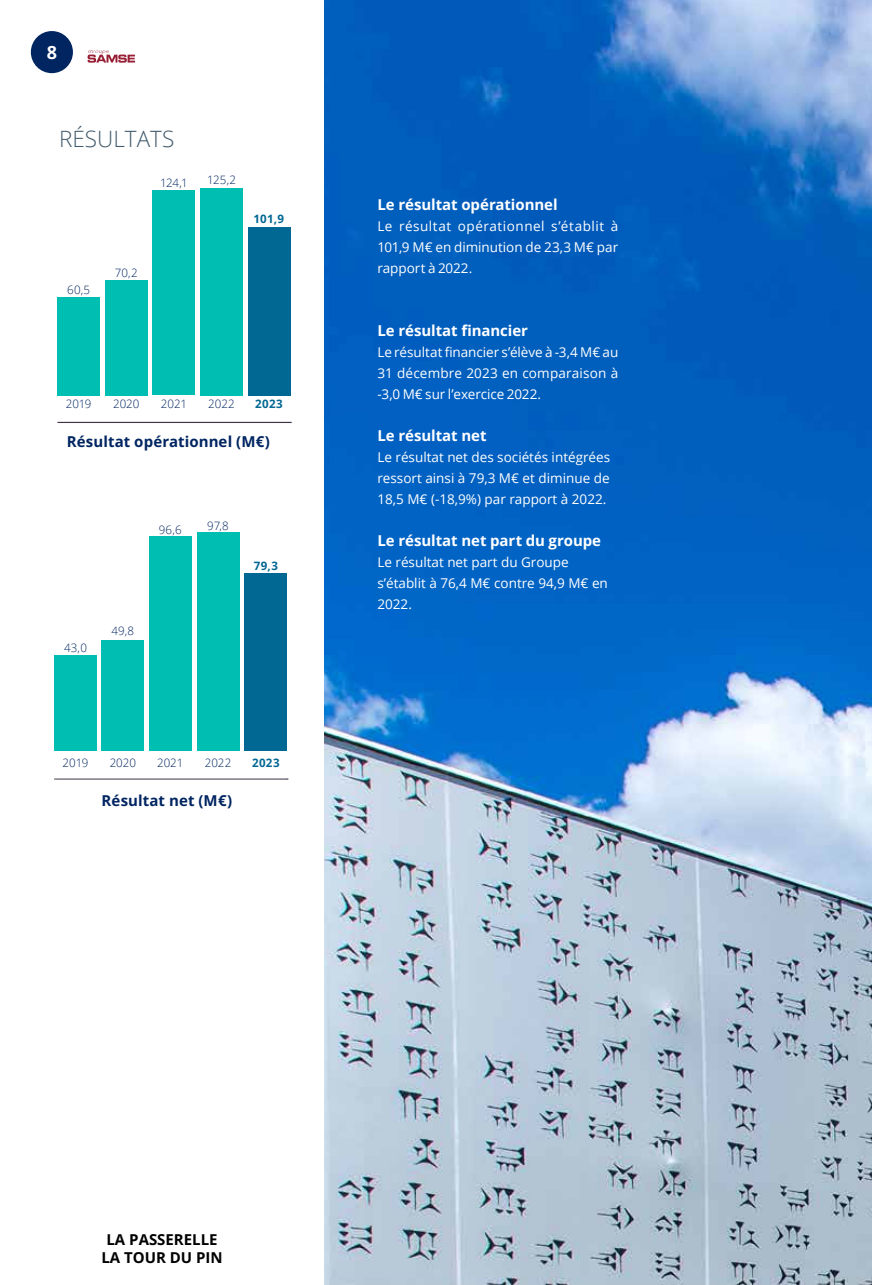
<style>
.page{position:relative;width:872px;height:1285px;background:#fff}
.page>*{position:absolute;margin:0;border:0;box-sizing:border-box;transform-origin:0 0}
.t1{font:300 22.5px "Open Sans";color:#425a6b}
.t2{font:700 18px "Open Sans";color:#fff}
.t3{font:700 15px "Open Sans";letter-spacing:-.005em;color:#fff}
.t4{font:700 15px "Open Sans";letter-spacing:.005em;color:#002561}
.t5{font:700 15px/18px "Open Sans";color:#000;text-align:center}
.t6{font:13.5px/21px "Open Sans";color:#fff;text-align:justify}
.t7{font:300 11.55px "Open Sans";color:#002561}
.t8{font:700 11.55px "Open Sans";letter-spacing:.035em;color:#016793}
</style>
<div class="page">
<img style="left:324px;top:0;width:548px;height:1284px">
<div style="left:57px;top:297px;width:43px;height:98px;background:#00beb2"></div>
<div style="left:152px;top:190px;width:43px;height:205px;background:#00beb2"></div>
<div style="left:200px;top:188px;width:43px;height:207px;background:#00beb2"></div>
<div style="left:247px;top:227px;width:43px;height:168px;background:#016793"></div>
<div style="left:54px;top:655px;width:43px;height:95px;background:#00beb2"></div>
<div style="left:101px;top:639px;width:43px;height:111px;background:#00beb2"></div>
<div style="left:149px;top:536px;width:43px;height:214px;background:#00beb2"></div>
<div style="left:196px;top:532px;width:43px;height:218px;background:#00beb2"></div>
<div style="left:244px;top:573px;width:43px;height:177px;background:#016793"></div>
<div style="left:105px;top:280px;width:43px;height:115px;background:#00beb2"></div>
<hr style="left:52px;top:776px;width:237px;height:4px;background:#000;opacity:.75">
<hr style="left:55px;top:420px;width:237px;height:3px;background:#000;opacity:.75">
<div style="left:31px;top:31px;width:42px;height:42px;background:#002561;border-radius:50%"></div>
<svg style="left:88px;top:50px;width:47px;height:13px"></svg>
<h2 class="t2" style="left:47px;top:40px;width:12px">8</h2>
<h1 class="t1" style="left:59px;top:123px;width:117px">RÉSULTATS</h1>
<p class="t7" style="left:160px;top:175px;width:29px">124,1</p>
<p class="t7" style="left:67px;top:281px;width:24px">60,5</p>
<p class="t7" style="left:115px;top:265px;width:24px">70,2</p>
<p class="t7" style="left:207px;top:172px;width:30px">125,2</p>
<p class="t8" style="left:254px;top:211px;width:32px">101,9</p>
<p class="t7" style="left:66px;top:396px;width:27px">2019</p>
<p class="t7" style="left:113px;top:396px;width:28px">2020</p>
<p class="t7" style="left:161px;top:396px;width:28px">2021</p>
<p class="t7" style="left:208px;top:396px;width:28px">2022</p>
<p class="t8" style="left:255px;top:395px;width:29px">2023</p>
<p class="t4" style="left:67px;top:430px;width:205px">Résultat opérationnel (M€)</p>
<p class="t7" style="left:159px;top:521px;width:25px">96,6</p>
<p class="t7" style="left:64px;top:639px;width:24px">43,0</p>
<p class="t7" style="left:111px;top:623px;width:24px">49,8</p>
<p class="t7" style="left:207px;top:517px;width:23px">97,8</p>
<p class="t8" style="left:254px;top:557px;width:26px">79,3</p>
<p class="t7" style="left:63px;top:754px;width:27px">2019</p>
<p class="t7" style="left:110px;top:754px;width:28px">2020</p>
<p class="t7" style="left:157px;top:754px;width:28px">2021</p>
<p class="t7" style="left:205px;top:754px;width:28px">2022</p>
<p class="t4" style="left:102px;top:790px;width:132px">Résultat net (M€)</p>
<p class="t8" style="left:252px;top:754px;width:29px">2023</p>
<p class="t3" style="left:377px;top:194px;width:182px">Le résultat opérationnel</p>
<p class="t6" style="left:377px;top:215px;width:242px">Le résultat opérationnel s’établit à 101,9 M€ en diminution de 23,3 M€ par rapport à 2022.</p>
<p class="t3" style="left:377px;top:320px;width:152px">Le résultat financier</p>
<p class="t6" style="left:377px;top:341px;width:242px">Le résultat financier s’élève à -3,4 M€ au 31 décembre 2023 en comparaison à -3,0 M€ sur l’exercice 2022.</p>
<p class="t3" style="left:377px;top:425px;width:111px">Le résultat net</p>
<p class="t6" style="left:377px;top:446px;width:234px">Le résultat net des sociétés intégrées ressort ainsi à 79,3 M€ et diminue de 18,5 M€ (-18,9%) par rapport à 2022.</p>
<p class="t3" style="left:377px;top:530px;width:225px">Le résultat net part du groupe</p>
<p class="t6" style="left:377px;top:551px;width:232px;text-align:left">Le résultat net part du Groupe s’établit à 76,4 M€ contre 94,9 M€ en<br>2022.</p>
<p class="t5" style="left:101px;top:1230px;width:123px">LA PASSERELLE<br>LA TOUR DU PIN</p>
</div>
